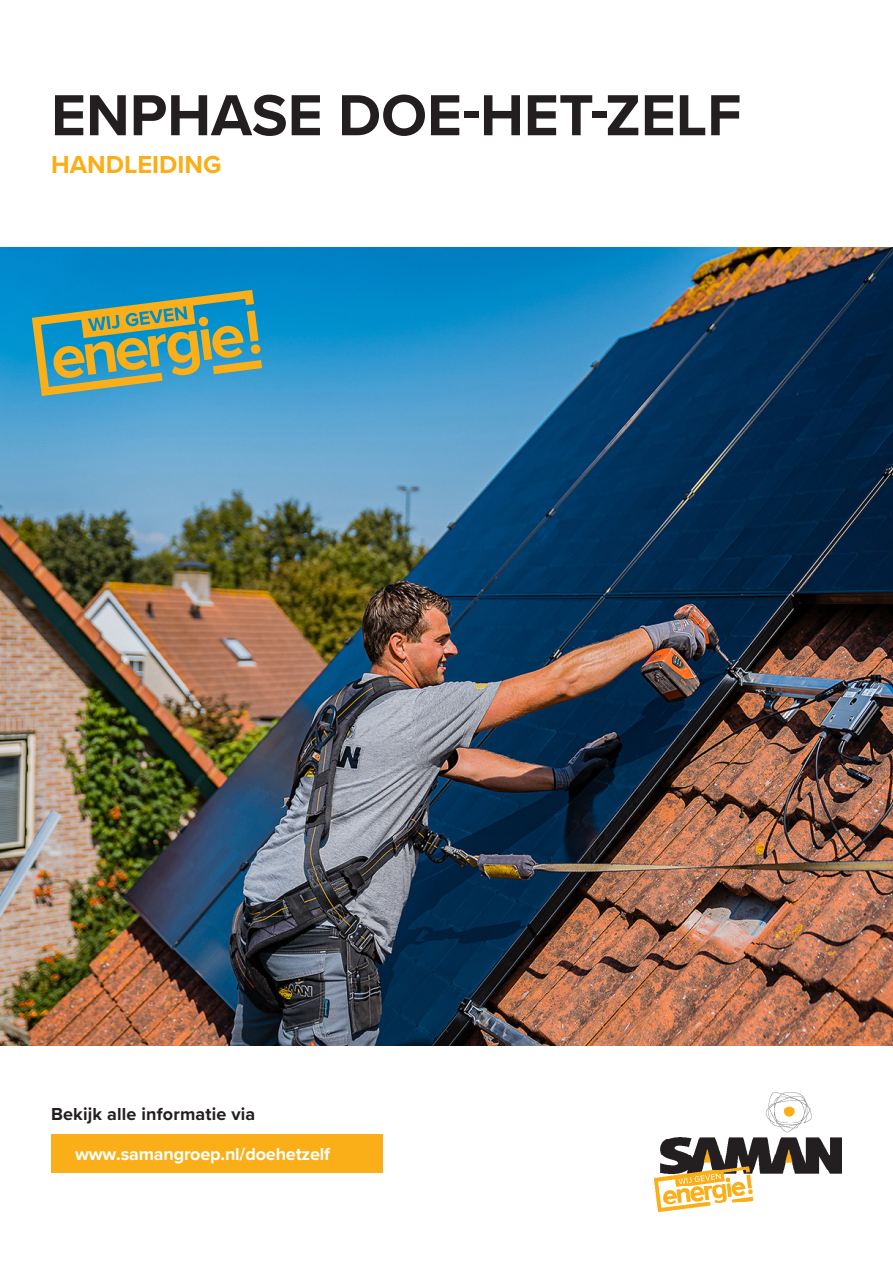
<style>
.page{position:relative;width:893px;height:1263px;background:#fff}
.page>*{position:absolute;margin:0;border:0;box-sizing:border-box;transform-origin:0 0}
.t1{font:700 60px "Proxima Nova";color:#231f20}
.t2{font:700 25.5px "Proxima Nova";color:#faaf18}
.t3{font:700 18px "Proxima Nova";letter-spacing:-.01em;color:#fff}
.t4{font:700 18px "Proxima Nova";letter-spacing:.01em;color:#231f20}
</style>
<div class="page">
<img style="left:0;top:247px;width:893px;height:798px">
<svg style="left:32px;top:290px;width:230px;height:106px;background:#6d9e89"></svg>
<img style="left:654px;top:1093px;width:188px;height:119px">
<div style="left:51px;top:1134px;width:332px;height:38px;background:#faaf18"></div>
<p class="t1" style="left:51px;top:70px;width:692px">ENPHASE DOE-HET-ZELF</p>
<p class="t2" style="left:51px;top:145px;width:172px">HANDLEIDING</p>
<p class="t4" style="left:51px;top:1100px;width:206px">Bekijk alle informatie via</p>
<p class="t3" style="left:75px;top:1141px;width:256px">www.samangroep.nl/doehetzelf</p>
</div>
